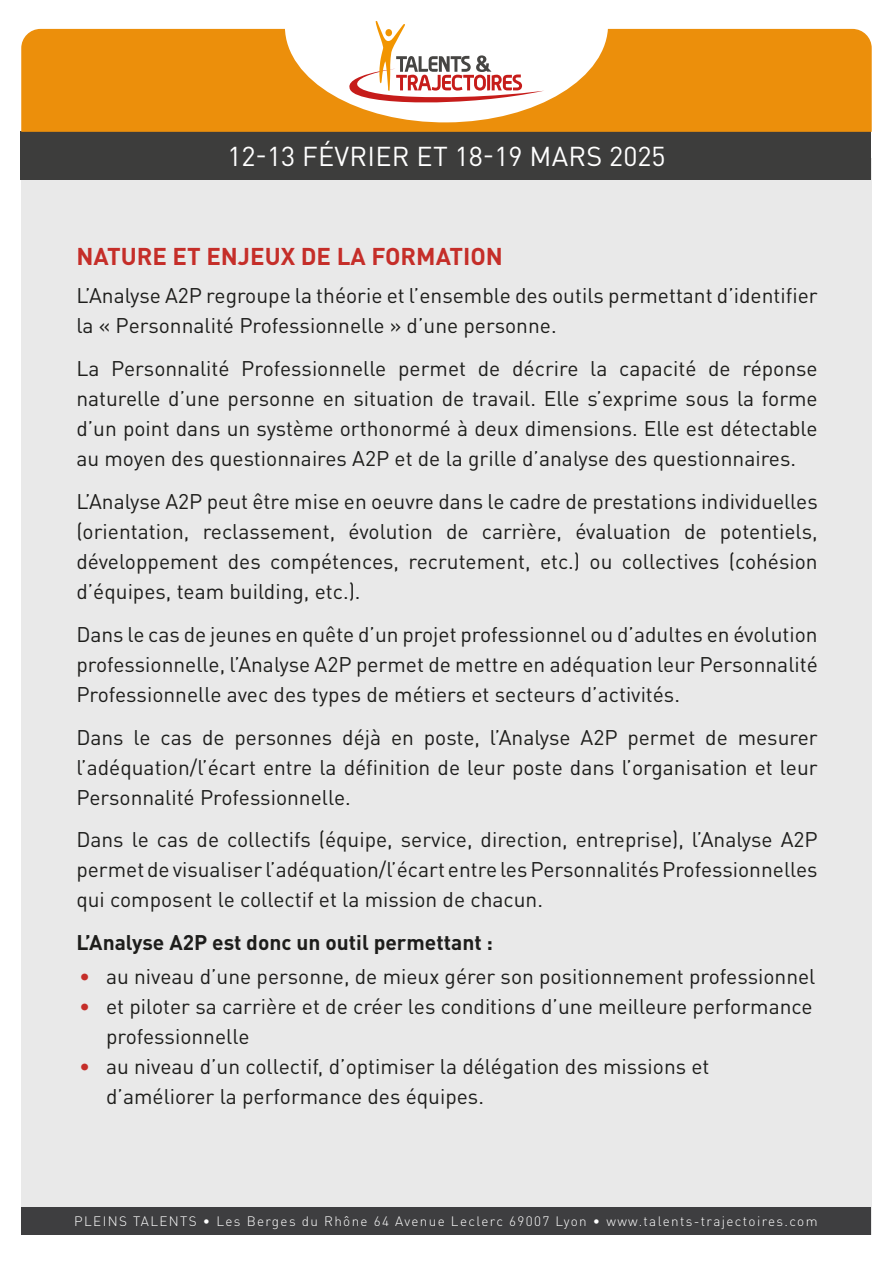
<style>
.page{position:relative;width:893px;height:1263px;background:#fff}
.page>*{position:absolute;margin:0;border:0;box-sizing:border-box;transform-origin:0 0}
.t1{font:27px "DIN Pro";letter-spacing:.01em;color:#fff}
.t2{font:700 24px "DIN Pro";color:#c52e29}
.t3{font:21px/30px "DIN Pro";color:#1d1d1b;text-align:justify}
.t4{font:700 21px "DIN Pro";color:#1d1d1b}
.t5{font:300 13.5px "DIN Pro";letter-spacing:.1em;color:#fff}
.s1{color:#c52e29}
</style>
<div class="page">
<div style="left:21px;top:158px;width:851px;height:1076px;background:#e9e9e9"></div>
<div style="left:20px;top:132px;width:851px;height:48px;background:#3d3d3c"></div>
<div style="left:21px;top:29px;width:851px;height:103px;background:#ec8f0b"></div>
<div style="left:21px;top:1207px;width:850px;height:27px;background:#3e3e40"></div>
<svg style="left:284px;top:21px;width:324px;height:102px"></svg>
<p class="t1" style="left:227px;top:135px;width:440px">12-13 FÉVRIER ET 18-19 MARS 2025</p>
<p class="t2" style="left:76px;top:236px;width:428px">NATURE ET ENJEUX DE LA FORMATION</p>
<p class="t3" style="left:76px;top:279px;width:743px">L’Analyse A2P regroupe la théorie et l’ensemble des outils permettant d’identifier la « Personnalité Professionnelle » d’une personne.</p>
<p class="t3" style="left:76px;top:352px;width:743px">La Personnalité Professionnelle permet de décrire la capacité de réponse naturelle d’une personne en situation de travail. Elle s’exprime sous la forme d’un point dans un système orthonormé à deux dimensions. Elle est détectable au moyen des questionnaires A2P et de la grille d’analyse des questionnaires.</p>
<p class="t3" style="left:76px;top:484px;width:743px">L’Analyse A2P peut être mise en oeuvre dans le cadre de prestations individuelles (orientation, reclassement, évolution de carrière, évaluation de potentiels, développement des compétences, recrutement, etc.) ou collectives (cohésion d’équipes, team building, etc.).</p>
<p class="t3" style="left:76px;top:617px;width:743px">Dans le cas de jeunes en quête d’un projet professionnel ou d’adultes en évolution professionnelle, l’Analyse A2P permet de mettre en adéquation leur Personnalité Professionnelle avec des types de métiers et secteurs d’activités.</p>
<p class="t3" style="left:76px;top:720px;width:743px">Dans le cas de personnes déjà en poste, l’Analyse A2P permet de mesurer l’adéquation/l’écart entre la définition de leur poste dans l’organisation et leur Personnalité Professionnelle.</p>
<p class="t3" style="left:76px;top:823px;width:743px">Dans le cas de collectifs (équipe, service, direction, entreprise), l’Analyse A2P permet de visualiser l’adéquation/l’écart entre les Personnalités Professionnelles qui composent le collectif et la mission de chacun.</p>
<p class="t4" style="left:76px;top:925px;width:418px">L’Analyse A2P est donc un outil permettant :</p>
<p class="t3" style="left:79px;top:960px;width:738px"><span class="s1">•</span> au niveau d’une personne, de mieux gérer son positionnement professionnel</p>
<p class="t3" style="left:106px;top:990px;width:708px;text-indent:-27px"><span class="s1">•</span> et piloter sa carrière et de créer les conditions d’une meilleure performance professionnelle</p>
<p class="t3" style="left:106px;top:1050px;width:605px;text-indent:-27px"><span class="s1">•</span> au niveau d’un collectif, d’optimiser la délégation des missions et d’améliorer la performance des équipes.</p>
<p class="t5" style="left:74px;top:1210px;width:745px">PLEINS TALENTS • Les Berges du Rhône 64 Avenue Leclerc 69007 Lyon • www.talents-trajectoires.com</p>
</div>
